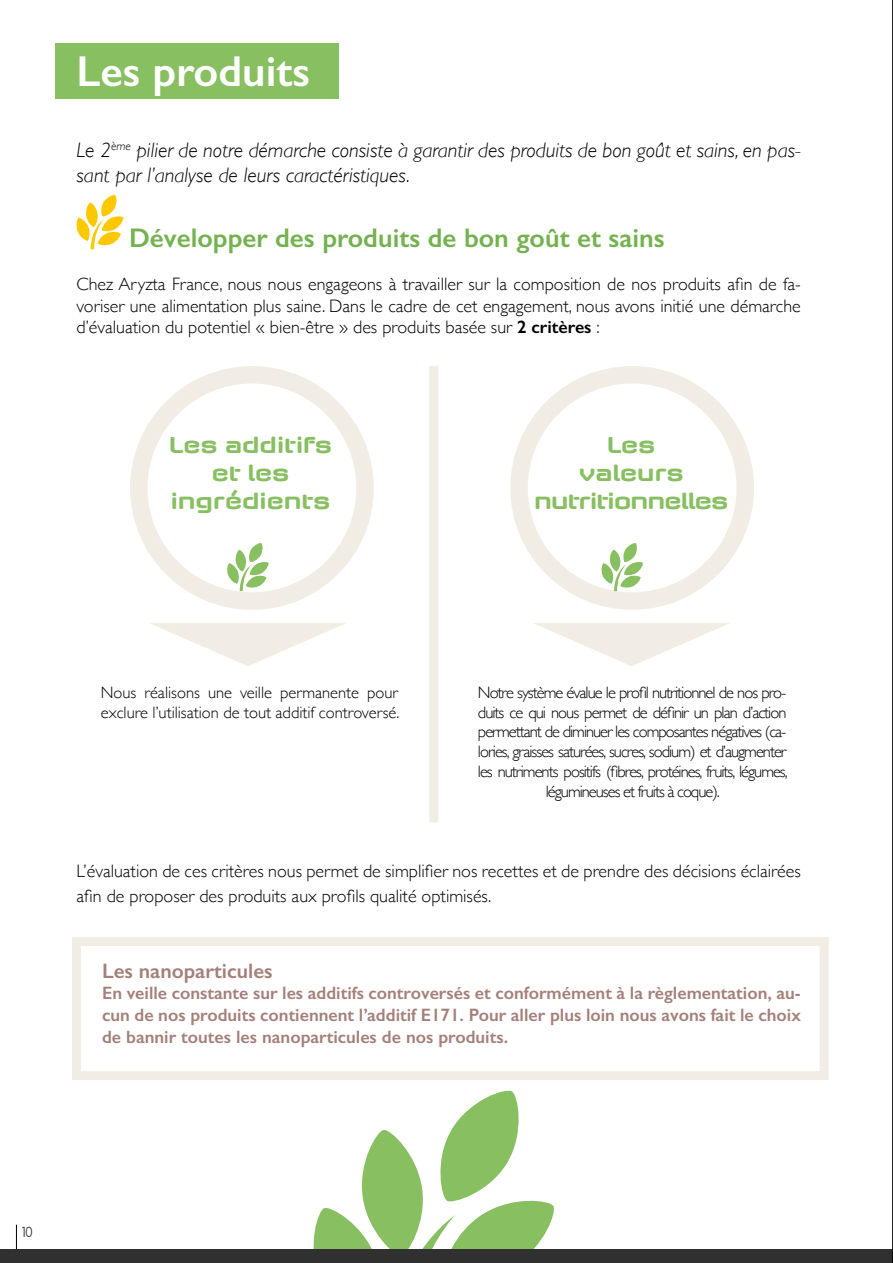
<style>
.page{position:relative;width:893px;height:1263px;background:#fff}
.page>*{position:absolute;margin:0;border:0;box-sizing:border-box;transform-origin:0 0}
.t1{font:600 43.35px "Gill Sans";color:#fff}
.t2{font:600 27px "Gill Sans";color:#73b24e}
.t3{font:700 23.4px/28px "Axaxax Rg";color:#87bf61;text-align:center}
.t4{font:700 23.4px/28px "Axaxax Rg";letter-spacing:-.03em;color:#87bf61;text-align:center}
.t5{font:italic 300 21px/25.2px "Gill Sans";color:#000}
.t6{font:600 21px "Gill Sans";color:#a57f79}
.t7{font:300 18px/21.6px "Gill Sans";color:#000;text-align:justify}
.t8{font:600 18px/21.6px "Gill Sans";color:#a57f79;text-align:justify}
.t9{font:300 16.5px/19.8px "Gill Sans";letter-spacing:-.06em;color:#000;text-align:center}
.t10{font:300 16.5px/19.8px "Gill Sans";color:#000}
.t11{font:300 13.05px "Comfortaa";color:#1c1c1c}
.s1{font-weight:600}
</style>
<div class="page">
<svg style="left:313px;top:1090px;width:241px;height:159px"></svg>
<div style="left:55px;top:43px;width:284px;height:56px;background:#87bf61"></div>
<div style="left:0;top:1249px;width:893px;height:14px;background:#303030"></div>
<svg style="left:76px;top:194px;width:48px;height:55px"></svg>
<svg style="left:150px;top:623px;width:196px;height:43px"></svg>
<svg style="left:534px;top:623px;width:196px;height:43px"></svg>
<div style="left:130px;top:366px;width:244px;height:244px;border:17px solid #f1ede4;border-radius:50%"></div>
<div style="left:510px;top:366px;width:244px;height:244px;border:17px solid #f1ede4;border-radius:50%"></div>
<svg style="left:226px;top:543px;width:43px;height:48px"></svg>
<svg style="left:600px;top:543px;width:43px;height:48px"></svg>
<div style="left:72px;top:937px;width:757px;height:143px;border:9px solid #f1ede4"></div>
<svg style="left:16px;top:1225px;width:1px;height:24px"></svg>
<hr style="left:892px;top:0;width:1px;height:1263px;background:#000">
<div style="left:429px;top:366px;width:9px;height:456px;background:#f1ede4"></div>
<h1 class="t1" style="left:77px;top:45px;width:235px">Les produits</h1>
<p class="t5" style="left:77px;top:137px;width:726px">Le 2<sup>ème</sup> pilier de notre démarche consiste à garantir des produits de bon goût et sains, en pas&shy;sant par l’analyse de leurs caractéristiques.</p>
<h2 class="t2" style="left:129px;top:221px;width:537px">Développer des produits de bon goût et sains</h2>
<p class="t7" style="left:77px;top:272px;width:726px">Chez Aryzta France, nous nous engageons à travailler sur la composition de nos produits afin de fa&shy;voriser une alimentation plus saine. Dans le cadre de cet engagement, nous avons initié une démarche d’évaluation du potentiel « bien-être » des produits basée sur <span class="s1">2 critères</span> :</p>
<p class="t3" style="left:169px;top:430px;width:164px">Les additifs et les ingrédients</p>
<p class="t4" style="left:534px;top:430px;width:196px">Les<br>valeurs nutritionnelles</p>
<p class="t10" style="left:101px;top:682px;width:300px">Nous réalisons une veille permanente pour exclure l’utilisation de tout additif controversé.</p>
<p class="t9" style="left:478px;top:682px;width:311px">Notre système évalue le profil nutritionnel de nos pro&shy;duits ce qui nous permet de définir un plan d’action permettant de diminuer les composantes négatives (ca&shy;lories, graisses saturées, sucres, sodium) et d’augmenter les nutriments positifs (fibres, protéines, fruits, légumes, légumineuses et fruits à coque).</p>
<p class="t7" style="left:77px;top:857px;width:726px;line-height:25.2px">L’évaluation de ces critères nous permet de simplifier nos recettes et de prendre des décisions éclairées afin de proposer des produits aux profils qualité optimisés.</p>
<p class="t6" style="left:102px;top:958px;width:172px">Les nanoparticules</p>
<p class="t8" style="left:102px;top:982px;width:700px">En veille constante sur les additifs controversés et conformément à la règlementation, au&shy;cun de nos produits contiennent l’additif E171. Pour aller plus loin nous avons fait le choix de bannir toutes les nanoparticules de nos produits.</p>
<p class="t11" style="left:22px;top:1224px;width:12px">10</p>
</div>
